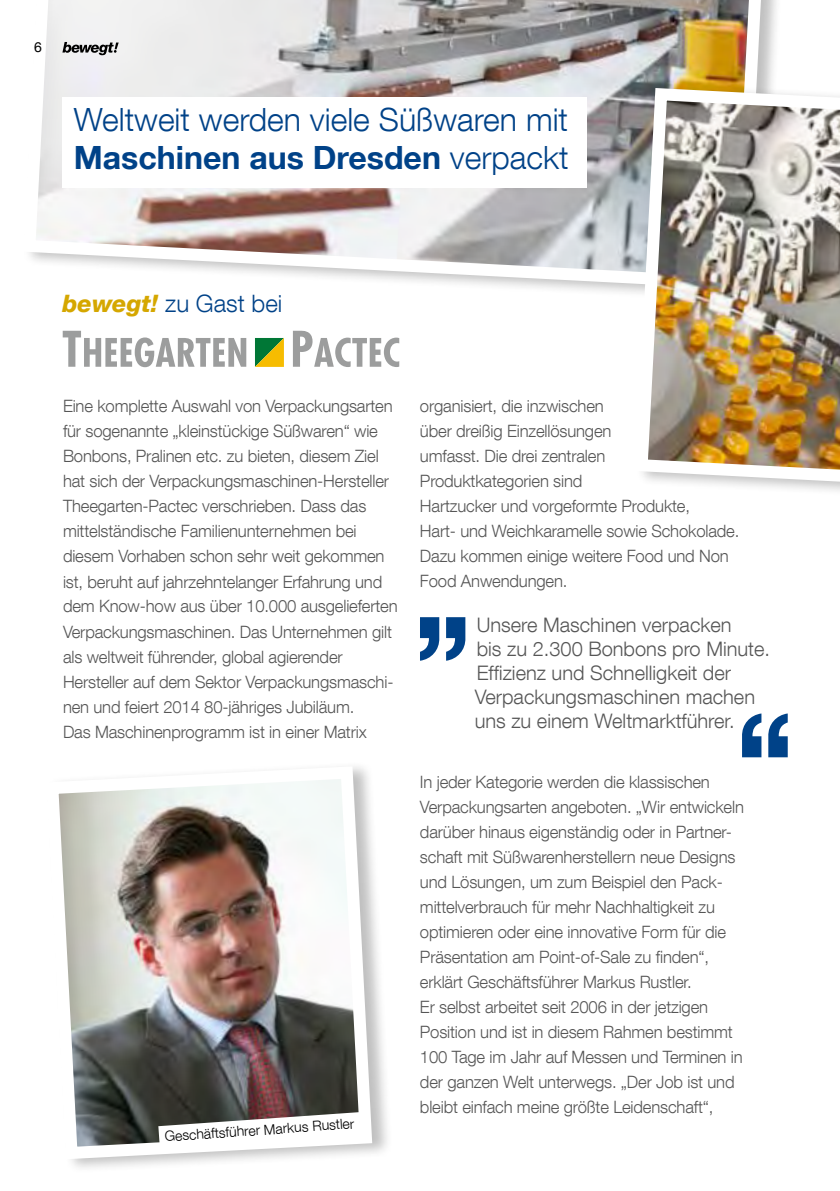
<style>
.page{position:relative;width:840px;height:1191px;background:#fff}
.page>*{position:absolute;margin:0;border:0;box-sizing:border-box;transform-origin:0 0}
.t1{font:300 32px/38px "Helvetica Neue LT Com";color:#004288}
.t2{font:300 24px "Helvetica Neue LT Com";color:#004288}
.t3{font:300 20px/24px "Helvetica Neue LT Com";color:#565656}
.t4{font:300 17px/25px "Helvetica Neue LT Com";letter-spacing:-.01em;color:#565656}
.t5{font:300 14px "Helvetica Neue LT Com";color:#000}
.t6{font:14px "Helvetica Neue LT Com";color:#000}
.s1{font-weight:700}
.s2{font-weight:800;font-style:italic;color:#d5a700}
</style>
<div class="page">
<div style="left:23px;top:0;width:761px;height:304px;background:#000;opacity:.25"></div>
<img style="left:23px;top:0;width:746px;height:296px">
<svg style="left:62px;top:42px;width:57px;height:13px"></svg>
<div style="left:62px;top:97px;width:525px;height:90px;background:#fff"></div>
<svg style="left:63px;top:331px;width:183px;height:36px"></svg>
<svg style="left:293px;top:331px;width:106px;height:36px"></svg>
<svg style="left:255px;top:338px;width:29px;height:29px"></svg>
<img style="left:628px;top:82px;width:211px;height:408px">
<svg style="left:420px;top:617px;width:45px;height:44px"></svg>
<svg style="left:742px;top:713px;width:45px;height:44px"></svg>
<div style="left:46px;top:760px;width:346px;height:413px;background:#000;opacity:.25"></div>
<img style="left:46px;top:760px;width:332px;height:405px">
<svg style="left:158px;top:1112px;width:202px;height:37px"></svg>
<p class="t6" style="left:34px;top:38px;width:9px">6</p>
<h1 class="t1" style="left:74px;top:100px;width:496px">Weltweit werden viele Süßwaren mit<br><span class="s1">Maschinen aus Dresden</span> verpackt</h1>
<h2 class="t2" style="left:62px;top:289px;width:221px"><span class="s2">bewegt!</span> zu Gast bei</h2>
<p class="t4" style="left:63px;top:393px;width:336px">Eine komplette Auswahl von Verpackungsarten für sogenannte „kleinstückige Süßwaren“ wie Bonbons, Pralinen etc. zu bieten, diesem Ziel hat sich der Verpackungsmaschinen-Hersteller Theegarten-Pactec verschrieben. Dass das mittelständische Familienunternehmen bei diesem Vorhaben schon sehr weit gekommen ist, beruht auf jahrzehntelanger Erfahrung und dem Know-how aus über 10.000 ausgelieferten Verpackungsmaschinen. Das Unternehmen gilt als weltweit führender, global agierender Hersteller auf dem Sektor Verpackungsmaschi&shy;nen und feiert 2014 80-jähriges Jubiläum.<br>Das Maschinenprogramm ist in einer Matrix</p>
<p class="t5" style="left:164px;top:1128px;width:191px;rotate:-4deg">Geschäftsführer Markus Rustler</p>
<p class="t4" style="left:420px;top:393px;width:321px">organisiert, die inzwischen<br>über dreißig Einzellösungen<br>umfasst. Die drei zentralen<br>Produktkategorien sind<br>Hartzucker und vorgeformte Produkte,<br>Hart- und Weichkaramelle sowie Schokolade.<br>Dazu kommen einige weitere Food und Non<br>Food Anwendungen.</p>
<p class="t3" style="left:474px;top:612px;width:297px">Unsere Maschinen verpacken<br>bis zu 2.300 Bonbons pro Minute.<br>Effizienz und Schnelligkeit der<br>Verpackungsmaschinen machen uns zu einem Weltmarktführer.</p>
<p class="t4" style="left:420px;top:768px;width:325px">In jeder Kategorie werden die klassischen Verpackungsarten angeboten. „Wir entwickeln darüber hinaus eigenständig oder in Partner&shy;schaft mit Süßwarenherstellern neue Designs und Lösungen, um zum Beispiel den Pack&shy;mittelverbrauch für mehr Nachhaltigkeit zu optimieren oder eine innovative Form für die Präsentation am Point-of-Sale zu finden“, erklärt Geschäftsführer Markus Rustler.<br>Er selbst arbeitet seit 2006 in der jetzigen Position und ist in diesem Rahmen bestimmt 100 Tage im Jahr auf Messen und Terminen in der ganzen Welt unterwegs. „Der Job ist und bleibt einfach meine größte Leidenschaft“,</p>
</div>
